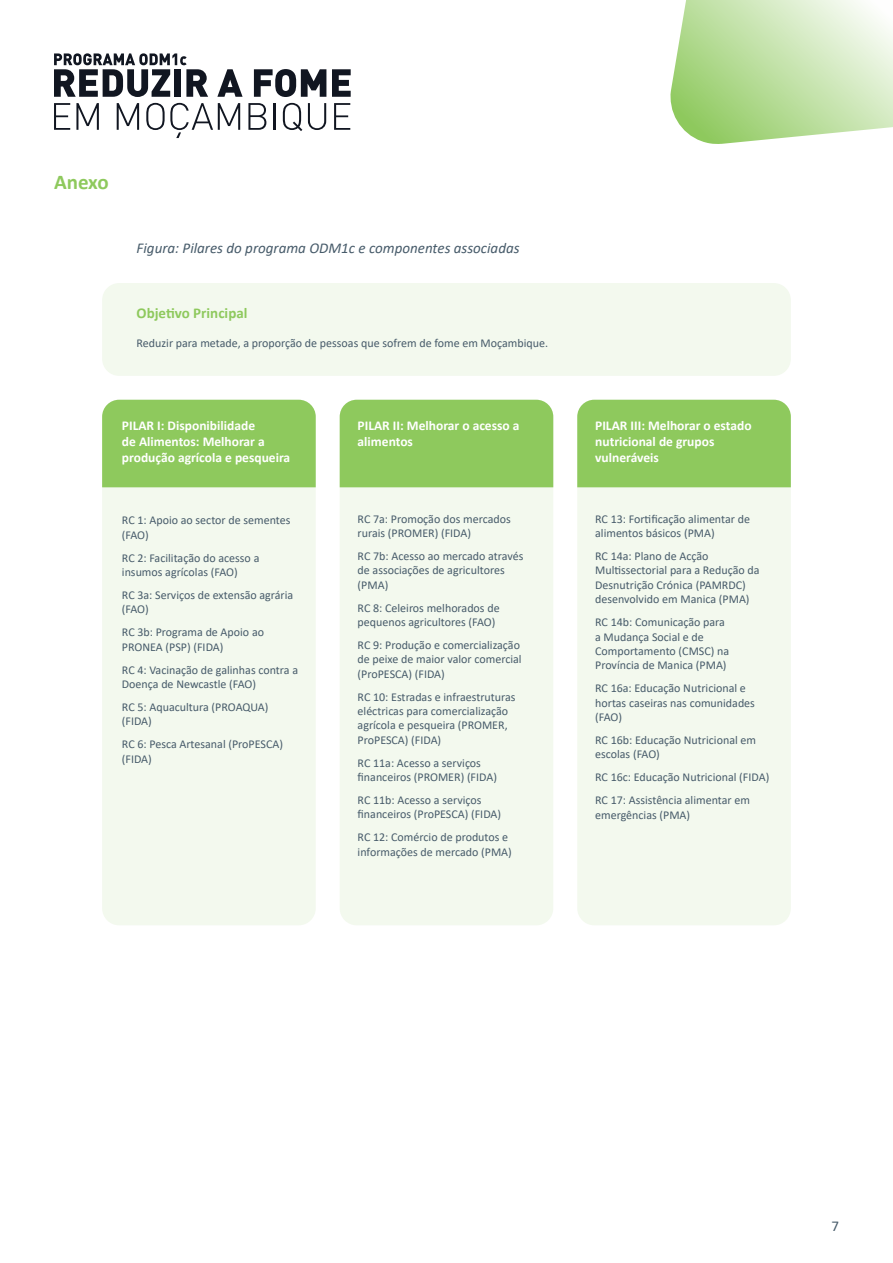
<style>
.page{position:relative;width:893px;height:1263px;background:#fff}
.page>*{position:absolute;margin:0;border:0;box-sizing:border-box;transform-origin:0 0}
.t1{font:700 21px "Calibri";letter-spacing:-.01em;color:#8ec95d}
.t2{font:italic 15px "Calibri";color:#475b6a}
.t3{font:700 15px "Calibri";color:#8ec95d}
.t4{font:15px "Calibri";color:#475b6a}
.t5{font:700 13.5px/16.2px "Calibri";color:#fff}
.t6{font:12px/14.4px "Calibri";color:#475b6a}
</style>
<div class="page">
<div style="left:102px;top:283px;width:689px;height:93px;background:#f3f9ee;border-radius:17px"></div>
<div style="left:102px;top:400px;width:214px;height:525px;background:#f3f9ee;border-radius:17px"></div>
<div style="left:340px;top:400px;width:213px;height:525px;background:#f3f9ee;border-radius:17px"></div>
<div style="left:577px;top:400px;width:214px;height:525px;background:#f3f9ee;border-radius:17px"></div>
<div style="left:102px;top:400px;width:214px;height:87px;background:#8ec95d"></div>
<div style="left:340px;top:400px;width:213px;height:87px;background:#8ec95d"></div>
<div style="left:577px;top:400px;width:214px;height:87px;background:#8ec95d"></div>
<svg style="left:217px;top:69px;width:26px;height:28px"></svg>
<svg style="left:254px;top:69px;width:72px;height:28px"></svg>
<svg style="left:332px;top:69px;width:19px;height:28px"></svg>
<svg style="left:54px;top:103px;width:16px;height:27px"></svg>
<svg style="left:76px;top:103px;width:23px;height:27px"></svg>
<svg style="left:117px;top:103px;width:22px;height:27px"></svg>
<svg style="left:146px;top:103px;width:94px;height:35px"></svg>
<svg style="left:248px;top:103px;width:18px;height:27px"></svg>
<hr style="left:274px;top:103px;width:2px;height:27px;background:#111621">
<svg style="left:283px;top:103px;width:19px;height:28px"></svg>
<svg style="left:308px;top:103px;width:18px;height:27px"></svg>
<svg style="left:334px;top:103px;width:16px;height:27px"></svg>
<svg style="left:54px;top:53px;width:154px;height:44px"></svg>
<svg style="left:670px;top:0;width:223px;height:144px;background:#c8e4b1"></svg>
<h1 class="t1" style="left:54px;top:168px;width:56px">Anexo</h1>
<p class="t2" style="left:137px;top:238px;width:384px">Figura: Pilares do programa ODM1c e componentes associadas</p>
<p class="t3" style="left:137px;top:302px;width:112px">Objetivo Principal</p>
<p class="t6" style="left:137px;top:335px;width:413px">Reduzir para metade, a proporção de pessoas que sofrem de fome em Moçambique.</p>
<p class="t5" style="left:122px;top:417px;width:170px">PILAR I: Disponibilidade<br>de Alimentos: Melhorar a produção agrícola e pesqueira</p>
<p class="t6" style="left:122px;top:513px;width:170px">RC 1: Apoio ao sector de sementes (FAO)</p>
<p class="t6" style="left:122px;top:550px;width:139px">RC 2: Facilitação do acesso a insumos agrícolas (FAO)</p>
<p class="t6" style="left:122px;top:587px;width:173px">RC 3a: Serviços de extensão agrária (FAO)</p>
<p class="t6" style="left:122px;top:625px;width:144px">RC 3b: Programa de Apoio ao<br>PRONEA (PSP) (FIDA)</p>
<p class="t6" style="left:122px;top:662px;width:178px">RC 4: Vacinação de galinhas contra a<br>Doença de Newcastle (FAO)</p>
<p class="t6" style="left:122px;top:699px;width:148px">RC 5: Aquacultura (PROAQUA) (FIDA)</p>
<p class="t6" style="left:122px;top:737px;width:163px">RC 6: Pesca Artesanal (ProPESCA) (FIDA)</p>
<p class="t5" style="left:358px;top:417px;width:163px">PILAR II: Melhorar o acesso a alimentos</p>
<p class="t6" style="left:358px;top:511px;width:155px">RC 7a: Promoção dos mercados rurais (PROMER) (FIDA)</p>
<p class="t6" style="left:358px;top:548px;width:167px">RC 7b: Acesso ao mercado através de associações de agricultores (PMA)</p>
<p class="t6" style="left:358px;top:600px;width:144px">RC 8: Celeiros melhorados de pequenos agricultores (FAO)</p>
<p class="t6" style="left:358px;top:637px;width:166px">RC 9: Produção e comercialização de peixe de maior valor comercial (ProPESCA) (FIDA)</p>
<p class="t6" style="left:358px;top:689px;width:159px">RC 10: Estradas e infraestruturas eléctricas para comercialização agrícola e pesqueira (PROMER,<br>ProPESCA) (FIDA)</p>
<p class="t6" style="left:358px;top:755px;width:141px">RC 11a: Acesso a serviços financeiros (PROMER) (FIDA)</p>
<p class="t6" style="left:358px;top:792px;width:145px">RC 11b: Acesso a serviços financeiros (ProPESCA) (FIDA)</p>
<p class="t6" style="left:358px;top:830px;width:156px">RC 12: Comércio de produtos e informações de mercado (PMA)</p>
<p class="t5" style="left:595px;top:417px;width:158px">PILAR III: Melhorar o estado nutricional de grupos vulneráveis</p>
<p class="t6" style="left:595px;top:511px;width:156px">RC 13: Fortificação alimentar de alimentos básicos (PMA)</p>
<p class="t6" style="left:595px;top:548px;width:166px">RC 14a: Plano de Acção<br>Multissectorial para a Redução da<br>Desnutrição Crónica (PAMRDC) desenvolvido em Manica (PMA)</p>
<p class="t6" style="left:595px;top:615px;width:136px">RC 14b: Comunicação para a Mudança Social e de<br>Comportamento (CMSC) na<br>Província de Manica (PMA)</p>
<p class="t6" style="left:595px;top:681px;width:161px">RC 16a: Educação Nutricional e hortas caseiras nas comunidades (FAO)</p>
<p class="t6" style="left:595px;top:732px;width:162px">RC 16b: Educação Nutricional em escolas (FAO)</p>
<p class="t6" style="left:595px;top:765px;width:176px;line-height:23px">RC 16c: Educação Nutricional (FIDA)<br>RC 17: Assistência alimentar em</p>
<p class="t6" style="left:595px;top:807px;width:97px">emergências (PMA)</p>
<p class="t4" style="left:831px;top:1215px;width:9px">7</p>
</div>
